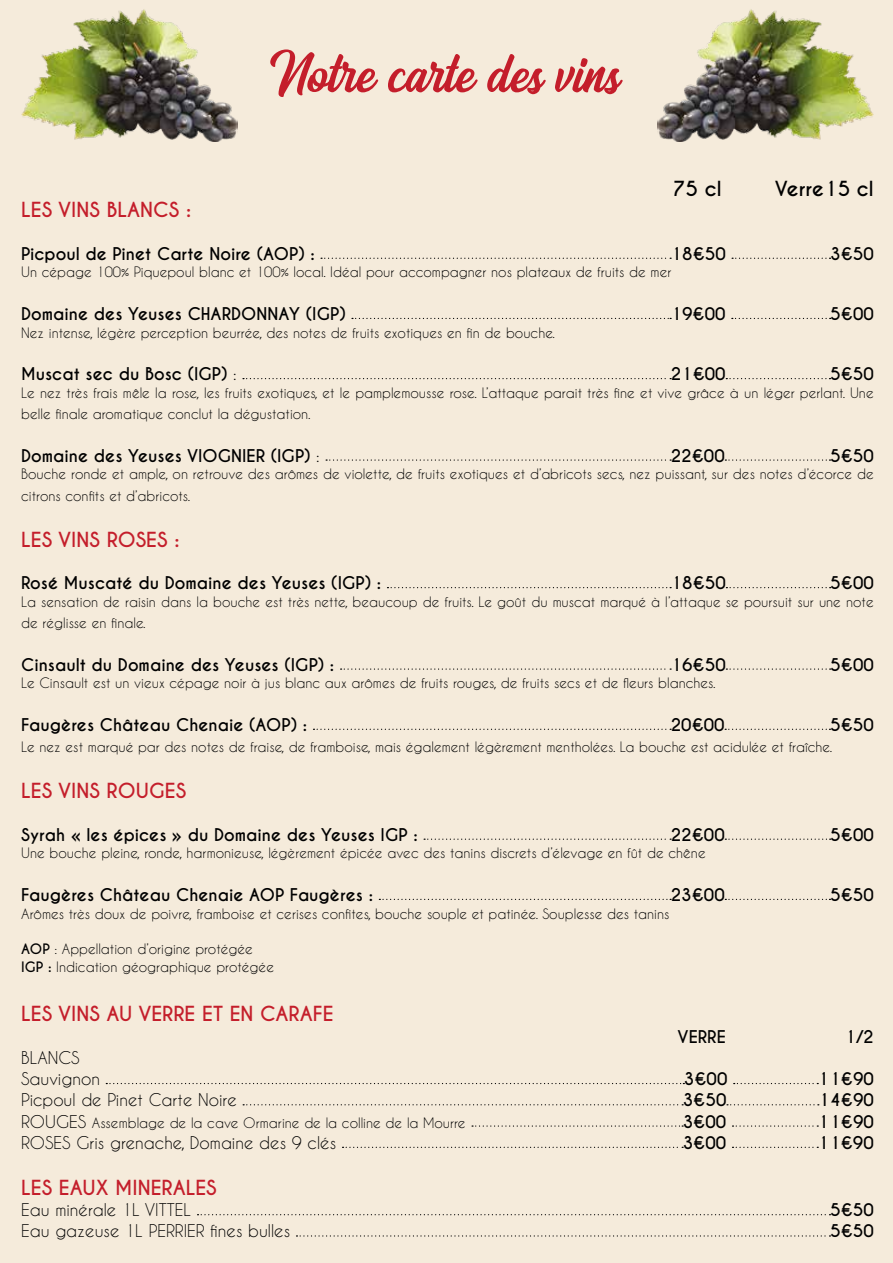
<style>
.page{position:relative;width:893px;height:1263px;background:#f5ebdb}
.page>*{position:absolute;margin:0;border:0;box-sizing:border-box;transform-origin:0 0}
.t1{font:52.05px "Arthein";color:#c41e2b}
.t2{font:700 19.5px "Caviar Dreams";color:#c41e2b}
.t3{font:700 19.5px "Caviar Dreams";color:#000}
.t4{font:700 16.5px "Caviar Dreams";color:#000}
.t5{font:16.5px/21.3px "Caviar Dreams";color:#000}
.t6{font:13.5px/21.3px "Caviar Dreams";color:#000}
.s1{font-weight:400}
.s2{font-weight:700}
.s3{font-size:16.5px}
</style>
<div class="page">
<svg style="left:321px;top:258px;width:350px;height:1px"></svg>
<svg style="left:732px;top:258px;width:98px;height:1px"></svg>
<svg style="left:352px;top:318px;width:319px;height:1px"></svg>
<svg style="left:732px;top:318px;width:99px;height:1px"></svg>
<svg style="left:243px;top:378px;width:428px;height:1px"></svg>
<svg style="left:726px;top:378px;width:104px;height:1px"></svg>
<svg style="left:326px;top:459px;width:345px;height:2px"></svg>
<svg style="left:725px;top:459px;width:105px;height:2px"></svg>
<svg style="left:387px;top:587px;width:284px;height:1px"></svg>
<svg style="left:726px;top:587px;width:105px;height:1px"></svg>
<svg style="left:341px;top:668px;width:330px;height:2px"></svg>
<svg style="left:726px;top:668px;width:105px;height:2px"></svg>
<svg style="left:313px;top:729px;width:358px;height:1px"></svg>
<svg style="left:725px;top:729px;width:105px;height:1px"></svg>
<svg style="left:424px;top:838px;width:247px;height:2px"></svg>
<svg style="left:725px;top:838px;width:106px;height:2px"></svg>
<svg style="left:379px;top:899px;width:292px;height:1px"></svg>
<svg style="left:725px;top:899px;width:105px;height:1px"></svg>
<svg style="left:106px;top:1083px;width:578px;height:1px"></svg>
<svg style="left:734px;top:1083px;width:84px;height:1px"></svg>
<svg style="left:243px;top:1104px;width:440px;height:1px"></svg>
<svg style="left:727px;top:1104px;width:92px;height:1px"></svg>
<svg style="left:472px;top:1125px;width:211px;height:2px"></svg>
<svg style="left:732px;top:1125px;width:86px;height:2px"></svg>
<svg style="left:343px;top:1147px;width:340px;height:1px"></svg>
<svg style="left:732px;top:1147px;width:86px;height:1px"></svg>
<svg style="left:198px;top:1214px;width:632px;height:1px"></svg>
<svg style="left:296px;top:1235px;width:534px;height:1px"></svg>
<img style="left:21px;top:9px;width:216px;height:133px">
<img style="left:658px;top:9px;width:216px;height:133px">
<h1 class="t1" style="left:270px;top:41px;width:352px">Notre carte des vins</h1>
<h2 class="t3" style="left:673px;top:177px;width:50px">75 cl</h2>
<h2 class="t3" style="left:775px;top:177px;width:100px">Verre15 cl</h2>
<h2 class="t2" style="left:21px;top:198px;width:171px">LES VINS BLANCS :</h2>
<p class="t4" style="left:21px;top:244px;width:295px">Picpoul de Pinet Carte Noire (AOP) :</p>
<p class="t4" style="left:671px;top:244px;width:57px">18€50</p>
<p class="t4" style="left:830px;top:244px;width:45px">3€50</p>
<p class="t6" style="left:21px;top:261px;width:652px">Un cépage 100% Piquepoul blanc et 100% local. Idéal pour accompagner nos plateaux de fruits de mer</p>
<p class="t4" style="left:21px;top:304px;width:326px">Domaine des Yeuses CHARDONNAY (IGP)</p>
<p class="t4" style="left:671px;top:304px;width:56px">19€00</p>
<p class="t4" style="left:830px;top:304px;width:45px">5€00</p>
<p class="t6" style="left:21px;top:322px;width:535px">Nez intense, légère perception beurrée, des notes de fruits exotiques en fin de bouche.</p>
<p class="t4" style="left:21px;top:364px;width:217px">Muscat sec du Bosc (IGP) <span class="s1">:</span></p>
<p class="t4" style="left:671px;top:364px;width:56px">21€00</p>
<p class="t4" style="left:830px;top:364px;width:45px">5€50</p>
<p class="t6" style="left:21px;top:382px;width:854px">Le nez très frais mêle la rose, les fruits exotiques, et le pamplemousse rose. L’attaque parait très fine et vive grâce à un léger perlant. Une belle finale aromatique conclut la dégustation.</p>
<p class="t4" style="left:21px;top:445px;width:300px">Domaine des Yeuses VIOGNIER (IGP) <span class="s1">:</span></p>
<p class="t4" style="left:671px;top:445px;width:55px">22€00</p>
<p class="t4" style="left:830px;top:445px;width:45px">5€50</p>
<p class="t6" style="left:21px;top:463px;width:854px">Bouche ronde et ample, on retrouve des arômes de violette, de fruits exotiques et d’abricots secs, nez puissant, sur des notes d’écorce de citrons confits et d’abricots.</p>
<h2 class="t2" style="left:21px;top:527px;width:160px">LES VINS ROSES :</h2>
<p class="t4" style="left:21px;top:573px;width:361px">Rosé Muscaté du Domaine des Yeuses (IGP) :</p>
<p class="t4" style="left:671px;top:573px;width:57px">18€50</p>
<p class="t4" style="left:830px;top:573px;width:45px">5€00</p>
<p class="t6" style="left:21px;top:591px;width:854px">La sensation de raisin dans la bouche est très nette, beaucoup de fruits. Le goût du muscat marqué à l’attaque se poursuit sur une note de réglisse en finale.</p>
<p class="t4" style="left:21px;top:654px;width:315px">Cinsault du Domaine des Yeuses (IGP) :</p>
<p class="t4" style="left:671px;top:654px;width:57px">16€50</p>
<p class="t4" style="left:830px;top:654px;width:45px">5€00</p>
<p class="t6" style="left:21px;top:672px;width:696px">Le Cinsault est un vieux cépage noir à jus blanc aux arômes de fruits rouges, de fruits secs et de fleurs blanches.</p>
<p class="t4" style="left:21px;top:715px;width:287px">Faugères Château Chenaie (AOP) :</p>
<p class="t4" style="left:671px;top:715px;width:55px">20€00</p>
<p class="t4" style="left:830px;top:715px;width:45px">5€50</p>
<p class="t6" style="left:21px;top:736px;width:813px">Le nez est marqué par des notes de fraise, de framboise, mais également légèrement mentholées. La bouche est acidulée et fraîche.</p>
<h2 class="t2" style="left:21px;top:779px;width:166px">LES VINS ROUGES</h2>
<p class="t4" style="left:21px;top:824px;width:398px">Syrah « les épices » du Domaine des Yeuses IGP :</p>
<p class="t4" style="left:671px;top:824px;width:55px">22€00</p>
<p class="t4" style="left:830px;top:824px;width:45px">5€00</p>
<p class="t6" style="left:21px;top:842px;width:686px">Une bouche pleine, ronde, harmonieuse, légèrement épicée avec des tanins discrets d’élevage en fût de chêne</p>
<p class="t4" style="left:21px;top:885px;width:353px">Faugères Château Chenaie AOP Faugères :</p>
<p class="t4" style="left:671px;top:885px;width:55px">23€00</p>
<p class="t4" style="left:830px;top:885px;width:45px">5€50</p>
<p class="t6" style="left:21px;top:902px;width:650px">Arômes très doux de poivre, framboise et cerises confites, bouche souple et patinée. Souplesse des tanins</p>
<p class="t6" style="left:21px;top:940px;width:254px;line-height:17.7px"><span class="s2">AOP</span> : Appellation d’origine protégée<br><span class="s2">IGP :</span> Indication géographique protégée</p>
<h2 class="t2" style="left:21px;top:1002px;width:314px">LES VINS AU VERRE ET EN CARAFE</h2>
<p class="t4" style="left:678px;top:1026px;width:50px">VERRE</p>
<p class="t4" style="left:845px;top:1026px;width:30px">1/2</p>
<p class="t5" style="left:21px;top:1046px;width:80px">BLANCS<br>Sauvignon</p>
<p class="t4" style="left:684px;top:1069px;width:45px">3€00</p>
<p class="t4" style="left:818px;top:1069px;width:57px">11€90</p>
<p class="t5" style="left:21px;top:1089px;width:217px">Picpoul de Pinet Carte Noire</p>
<p class="t4" style="left:683px;top:1090px;width:45px">3€50</p>
<p class="t4" style="left:818px;top:1090px;width:57px">14€90</p>
<p class="t6" style="left:21px;top:1111px;width:446px"><span class="s3">ROUGES</span> Assemblage de la cave Ormarine de la colline de la Mourre</p>
<p class="t4" style="left:683px;top:1111px;width:45px">3€00</p>
<p class="t4" style="left:818px;top:1111px;width:57px">11€90</p>
<p class="t5" style="left:21px;top:1131px;width:317px">ROSES Gris grenache, Domaine des 9 clés</p>
<p class="t4" style="left:683px;top:1132px;width:45px">3€00</p>
<p class="t4" style="left:818px;top:1132px;width:57px">11€90</p>
<h2 class="t2" style="left:21px;top:1176px;width:197px">LES EAUX MINERALES</h2>
<p class="t5" style="left:21px;top:1199px;width:172px">Eau minérale 1L VITTEL</p>
<p class="t4" style="left:830px;top:1200px;width:45px">5€50</p>
<p class="t5" style="left:21px;top:1220px;width:270px">Eau gazeuse 1L PERRIER fines bulles</p>
<p class="t4" style="left:830px;top:1221px;width:45px">5€50</p>
</div>
